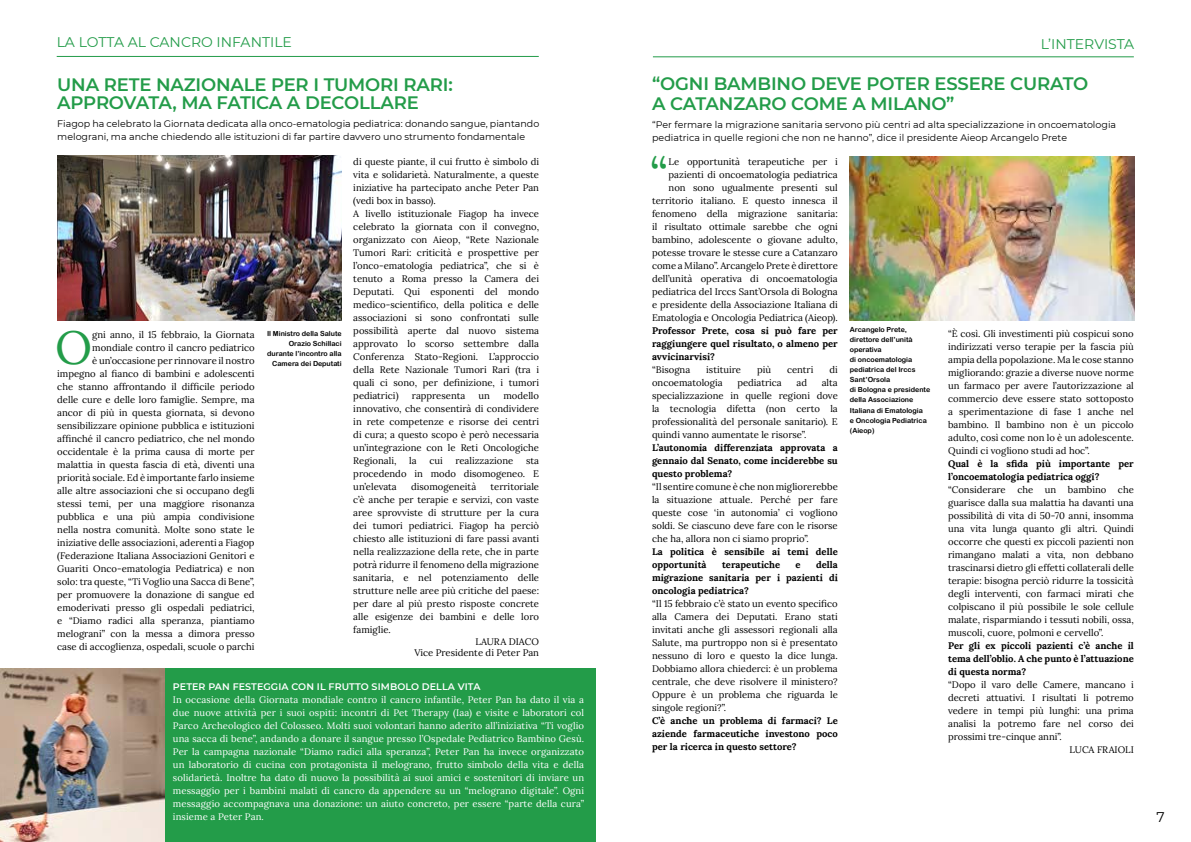
<style>
.page{position:relative;width:1191px;height:842px;background:#fff}
.page>*{position:absolute;margin:0;border:0;box-sizing:border-box;transform-origin:0 0}
.t1{font:46.6px "Lora";color:#239c49}
.t2{font:600 18px/18px "Montserrat";letter-spacing:-.01em;color:#239c49}
.t3{font:14px "Montserrat";color:#239c49}
.t4{font:14px "Montserrat";color:#000}
.t5{font:9.5px/13px "Lora";color:#000;text-align:justify}
.t6{font:9.5px/13px "Lora";letter-spacing:.01em;color:#fff;text-align:justify}
.t7{font:700 9.5px/13px "Lora";color:#000;text-align:justify}
.t8{font:9.5px/13px "Montserrat";color:#000}
.t9{font:600 9.5px "Montserrat";letter-spacing:.01em;color:#fff}
.t10{font:7px/10px "Arial Rounded MT Bold";color:#000}
</style>
<div class="page">
<hr style="left:57px;top:56px;width:482px;height:1px;background:#239c49">
<div style="left:0;top:668px;width:595px;height:174px;background:#239c49"></div>
<img style="left:0;top:668px;width:164px;height:174px">
<hr style="left:653px;top:57px;width:480px;height:1px;background:#239c49">
<img style="left:850px;top:156px;width:284px;height:164px">
<img style="left:57px;top:156px;width:285px;height:164px">
<h3 class="t3" style="left:57px;top:35px;width:237px">LA LOTTA AL CANCRO INFANTILE</h3>
<h2 class="t2" style="left:57px;top:75px;width:397px">UNA RETE NAZIONALE PER I TUMORI RARI:<br>APPROVATA, MA FATICA A DECOLLARE</h2>
<p class="t8" style="left:57px;top:117px;width:483px">Fiagop ha celebrato la Giornata dedicata alla onco-ematologia pediatrica: donando sangue, piantando melograni, ma anche chiedendo alle istituzioni di far partire davvero uno strumento fondamentale</p>
<h1 class="t1" style="left:55px;top:321px;width:39px">O</h1>
<p class="t5" style="left:57px;top:329px;width:199px;text-align:right">gni anno, il 15 febbraio, la Giornata mondiale contro il cancro pediatrico<br>è un’occasione per rinnovare il nostro impegno al fianco di bambini e adolescenti che stanno affrontando il difficile periodo delle cure e delle loro famiglie. Sempre, ma ancor di più in questa giornata, si devono sensibilizzare opinione pubblica e istituzioni affinché il cancro pediatrico, che nel mondo occidentale è la prima causa di morte per malattia in questa fascia di età, diventi una priorità sociale. Ed è importante farlo insieme alle altre associazioni che si occupano degli stessi temi, per una maggiore risonanza pubblica e una più ampia condivisione nella nostra comunità. Molte sono state le iniziative delle associazioni, aderenti a Fiagop (Federazione Italiana Associazioni Genitori e Guariti Onco-ematologia Pediatrica) e non solo: tra queste, “Ti Voglio una Sacca di Bene”, per promuovere la donazione di sangue ed emoderivati presso gli ospedali pediatrici, e “Diamo radici alla speranza, piantiamo melograni” con la messa a dimora presso case di accoglienza, ospedali, scuole o parchi</p>
<p class="t10" style="left:267px;top:329px;width:76px;text-align:right">Il Ministro della Salute<br>Orazio Schillaci durante l’incontro alla<br>Camera dei Deputati</p>
<p class="t5" style="left:353px;top:156px;width:187px;text-align:left">di queste piante, il cui frutto è simbolo di vita e solidarietà. Naturalmente, a queste iniziative ha partecipato anche Peter Pan (vedi box in basso).<br>A livello istituzionale Fiagop ha invece celebrato la giornata con il convegno, organizzato con Aieop, “Rete Nazionale Tumori Rari: criticità e prospettive per l’onco-ematologia pediatrica”, che si è tenuto a Roma presso la Camera dei Deputati. Qui esponenti del mondo medico-scientifico, della politica e delle associazioni si sono confrontati sulle possibilità aperte dal nuovo sistema approvato lo scorso settembre dalla Conferenza Stato-Regioni. L’approccio della Rete Nazionale Tumori Rari (tra i quali ci sono, per definizione, i tumori pediatrici)</p>
<p class="t5" style="left:353px;top:390px;width:187px;text-indent:150px">modello innovativo, che consentirà di condividere in rete competenze e risorse dei centri di cura; a questo scopo è però necessaria un’integrazione con le Reti Oncologiche Regionali,</p>
<p class="t5" style="left:412px;top:390px;width:55px">rappresenta</p>
<p class="t5" style="left:478px;top:390px;width:13px">un</p>
<p class="t5" style="left:409px;top:455px;width:9px">la</p>
<p class="t5" style="left:429px;top:455px;width:15px">cui</p>
<p class="t5" style="left:455px;top:455px;width:59px">realizzazione</p>
<p class="t5" style="left:353px;top:455px;width:187px;text-indent:173px">sta procedendo in modo disomogeneo. E un’elevata</p>
<p class="t5" style="left:411px;top:481px;width:67px">disomogeneità</p>
<p class="t5" style="left:353px;top:481px;width:187px;text-indent:137px">territoriale c’è anche per terapie e servizi, con vaste aree sprovviste di strutture per la cura dei tumori pediatrici. Fiagop ha perciò chiesto alle istituzioni di fare passi avanti nella realizzazione della rete, che in parte potrà ridurre il fenomeno della migrazione sanitaria, e nel potenziamento delle strutture nelle aree più critiche del paese: per dare al più presto risposte concrete alle esigenze dei bambini e delle loro famiglie.</p>
<p class="t5" style="left:414px;top:636px;width:126px;line-height:11.4px;text-align:right">LAURA DIACO<br>Vice Presidente di Peter Pan</p>
<p class="t9" style="left:173px;top:681px;width:309px">PETER PAN FESTEGGIA CON IL FRUTTO SIMBOLO DELLA VITA</p>
<p class="t6" style="left:173px;top:693px;width:413px">In occasione della Giornata mondiale contro il cancro infantile, Peter Pan ha dato il via a due nuove attività per i suoi ospiti: incontri di Pet Therapy (Iaa) e visite e laboratori col Parco Archeologico del Colosseo. Molti suoi volontari hanno aderito all’iniziativa “Ti voglio una sacca di bene”, andando a donare il sangue presso l’Ospedale Pediatrico Bambino Gesù.<br>Per la campagna nazionale “Diamo radici alla speranza”, Peter Pan ha invece organizzato un laboratorio di cucina con protagonista il melograno, frutto simbolo della vita e della solidarietà. Inoltre ha dato di nuovo la possibilità ai suoi amici e sostenitori di inviare un messaggio per i bambini malati di cancro da appendere su un “melograno digitale”. Ogni messaggio accompagnava una donazione: un aiuto concreto, per essere “parte della cura” insieme a Peter Pan.</p>
<h3 class="t3" style="left:1040px;top:37px;width:95px">L’INTERVISTA</h3>
<h2 class="t2" style="left:652px;top:73px;width:438px;line-height:20px">“OGNI BAMBINO DEVE POTER ESSERE CURATO<br>A CATANZARO COME A MILANO”</h2>
<p class="t8" style="left:652px;top:118px;width:465px">“Per fermare la migrazione sanitaria servono più centri ad alta specializzazione in oncoematologia pediatrica in quelle regioni che non ne hanno”, dice il presidente Aieop Arcangelo Prete</p>
<h1 class="t1" style="left:650px;top:148px;width:20px">“</h1>
<p class="t5" style="left:652px;top:156px;width:187px;text-align:right">Le opportunità terapeutiche per i pazienti di oncoematologia pediatrica non sono ugualmente presenti sul territorio italiano. E questo innesca il fenomeno della migrazione sanitaria: il risultato ottimale sarebbe che ogni bambino, adolescente o giovane adulto, potesse trovare le stesse cure a Catanzaro come a Milano”. Arcangelo Prete è direttore dell’unità operativa di oncoematologia pediatrica del Irccs Sant’Orsola di Bologna e presidente della Associazione Italiana di Ematologia e Oncologia Pediatrica (Aieop).</p>
<p class="t7" style="left:652px;top:325px;width:187px">Professor Prete, cosa si può fare per raggiungere quel risultato, o almeno per avvicinarvisi?</p>
<p class="t5" style="left:652px;top:364px;width:40px">“Bisogna</p>
<p class="t5" style="left:706px;top:364px;width:36px">istituire</p>
<p class="t5" style="left:757px;top:364px;width:16px">più</p>
<p class="t5" style="left:787px;top:364px;width:28px">centri</p>
<p class="t5" style="left:829px;top:364px;width:10px">di</p>
<p class="t5" style="left:652px;top:377px;width:72px">oncoematologia</p>
<p class="t5" style="left:737px;top:377px;width:46px">pediatrica</p>
<p class="t5" style="left:796px;top:377px;width:12px">ad</p>
<p class="t5" style="left:652px;top:377px;width:187px;text-indent:170px">alta specializzazione in quelle regioni dove la tecnologia difetta (non certo la professionalità del personale sanitario). E quindi vanno aumentate le risorse”.</p>
<p class="t7" style="left:652px;top:442px;width:187px">L’autonomia differenziata approvata a gennaio dal Senato, come inciderebbe su questo problema?</p>
<p class="t5" style="left:652px;top:481px;width:187px">“Il sentire comune è che non migliorerebbe la situazione attuale. Perché per fare queste cose ‘in autonomia’ ci vogliono soldi. Se ciascuno deve fare con le risorse che ha, allora non ci siamo proprio”.</p>
<p class="t7" style="left:652px;top:546px;width:187px">La politica è sensibile ai temi delle opportunità</p>
<p class="t7" style="left:722px;top:559px;width:60px">terapeutiche</p>
<p class="t7" style="left:795px;top:559px;width:7px">e</p>
<p class="t7" style="left:652px;top:559px;width:187px;text-indent:164px">della migrazione sanitaria per i pazienti di oncologia pediatrica?</p>
<p class="t5" style="left:652px;top:597px;width:187px">“Il 15 febbraio c’è stato un evento specifico alla Camera dei Deputati. Erano stati invitati anche gli assessori regionali alla Salute, ma purtroppo non si è presentato nessuno di loro e questo la dice lunga.<br>Dobbiamo allora chiederci: è un problema centrale, che deve risolvere il ministero?<br>Oppure è un problema che riguarda le singole regioni?”.</p>
<p class="t7" style="left:652px;top:715px;width:187px">C’è anche un problema di farmaci? Le aziende farmaceutiche investono poco per la ricerca in questo settore?</p>
<p class="t10" style="left:850px;top:326px;width:82px">Arcangelo Prete, direttore dell’unità operativa<br>di oncoematologia pediatrica del Irccs<br>Sant’Orsola<br>di Bologna e presidente della Associazione<br>Italiana di Ematologia<br>e Oncologia Pediatrica (Aieop)</p>
<p class="t5" style="left:948px;top:328px;width:187px">“È così. Gli investimenti più cospicui sono indirizzati verso terapie per la fascia più ampia della popolazione. Ma le cose stanno migliorando: grazie a diverse nuove norme un farmaco per avere l’autorizzazione al commercio deve essere stato sottoposto a sperimentazione di fase 1 anche nel bambino. Il bambino non è un piccolo adulto, così come non lo è un adolescente.<br>Quindi ci vogliono studi ad hoc”.</p>
<p class="t7" style="left:948px;top:456px;width:187px">Qual è la sfida più importante per l’oncoematologia pediatrica oggi?</p>
<p class="t5" style="left:948px;top:484px;width:187px">“Considerare che un bambino che guarisce dalla sua malattia ha davanti una possibilità di vita di 50-70 anni, insomma una vita lunga quanto gli altri. Quindi occorre che questi ex piccoli pazienti non rimangano malati a vita, non debbano trascinarsi dietro gli effetti collaterali delle terapie: bisogna perciò ridurre la tossicità degli interventi, con farmaci mirati che colpiscano il più possibile le sole cellule malate, risparmiando i tessuti nobili, ossa, muscoli, cuore, polmoni e cervello”.</p>
<p class="t7" style="left:948px;top:640px;width:187px">Per gli ex piccoli pazienti c’è anche il tema dell’oblio. A che punto è l’attuazione di questa norma?</p>
<p class="t5" style="left:948px;top:679px;width:187px">“Dopo il varo delle Camere, mancano i</p>
<p class="t5" style="left:948px;top:692px;width:187px">decreti attuativi. I risultati li potremo</p>
<p class="t5" style="left:948px;top:705px;width:187px">vedere in tempi più lunghi: una prima</p>
<p class="t5" style="left:948px;top:718px;width:187px">analisi la potremo fare nel corso dei</p>
<p class="t5" style="left:948px;top:731px;width:115px">prossimi tre-cinque anni”.</p>
<p class="t5" style="left:1069px;top:744px;width:66px">LUCA FRAIOLI</p>
<h3 class="t4" style="left:1156px;top:809px;width:10px">7</h3>
</div>
